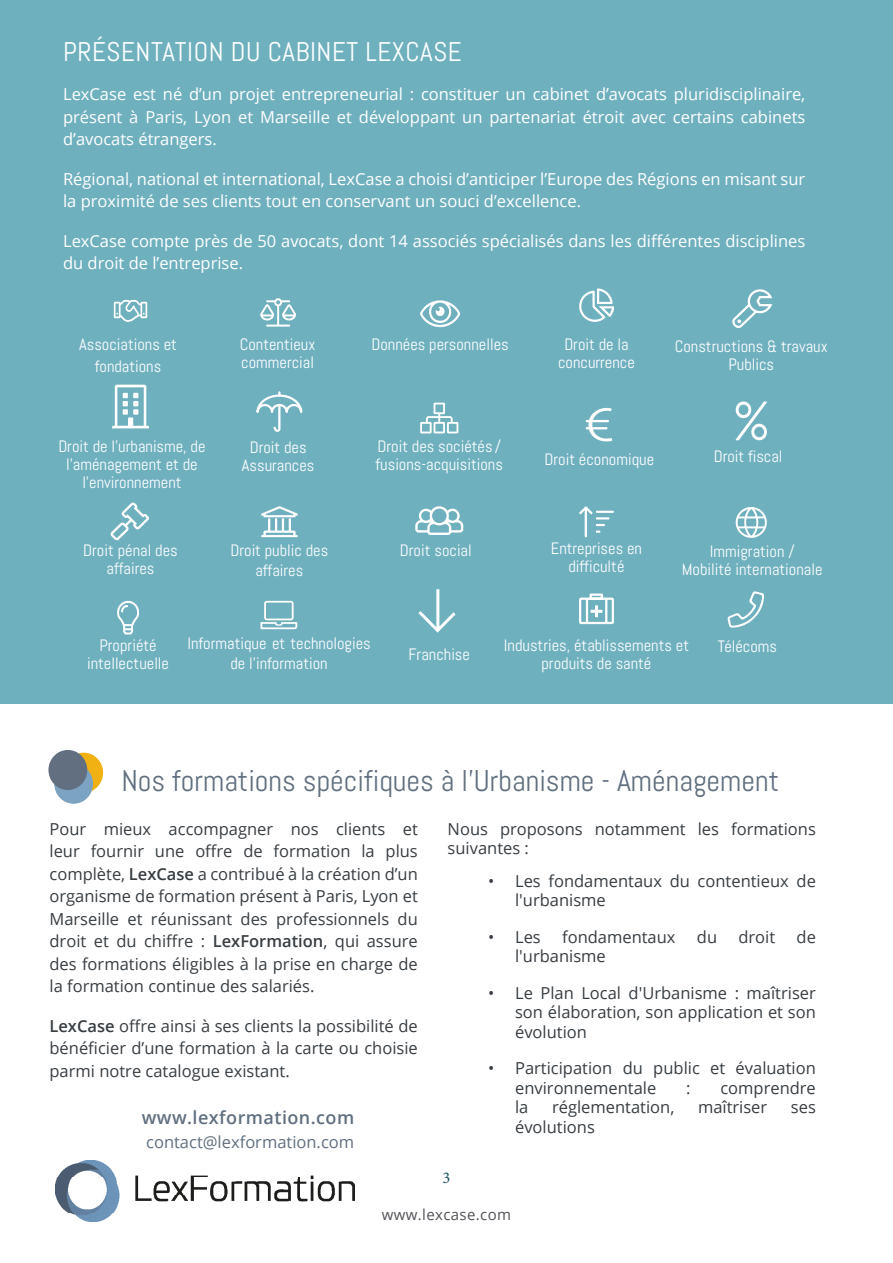
<style>
.page{position:relative;width:893px;height:1263px;background:#fff}
.page>*{position:absolute;margin:0;border:0;box-sizing:border-box;transform-origin:0 0}
.Texte{font:30px "Abel";color:#616f80}
.Texte-2{font:27px "Abel";letter-spacing:.02em;color:#fff}
.t1{font:600 18px "Open Sans";letter-spacing:.025em;color:#616f80}
.Texte-3{font:16.5px/22.5px "Open Sans";color:#373d42;text-align:justify}
.Texte-4{font:16.5px/18px "Abel";color:#fff;text-align:center}
.Texte-5{font:16.5px/22.5px "Open Sans";color:#fff}
.t2{font:16.5px "Open Sans";color:#616f80}
.t3{font:16.5px "Minion Pro";color:#1b5362}
.t4{font:15px "Open Sans";letter-spacing:.025em;color:#515358}
.s1{font-weight:600}
</style>
<div class="page">
<div style="left:64px;top:753px;width:39px;height:40px;background:#f1b112;border-radius:50%"></div>
<div style="left:54px;top:764px;width:39px;height:40px;background:#7ca3c1;border-radius:50%"></div>
<div style="left:48px;top:750px;width:39px;height:40px;background:#616f80;border-radius:50%"></div>
<img style="left:56px;top:1160px;width:298px;height:61px">
<div style="left:0;top:0;width:893px;height:704px;background:#6fb0bf"></div>
<svg style="left:420px;top:403px;width:38px;height:30px"></svg>
<svg style="left:579px;top:506px;width:35px;height:31px"></svg>
<svg style="left:736px;top:507px;width:31px;height:31px"></svg>
<svg style="left:260px;top:601px;width:37px;height:28px"></svg>
<svg style="left:117px;top:601px;width:22px;height:33px"></svg>
<svg style="left:415px;top:506px;width:48px;height:29px"></svg>
<svg style="left:261px;top:506px;width:37px;height:31px"></svg>
<svg style="left:111px;top:502px;width:38px;height:38px"></svg>
<svg style="left:736px;top:401px;width:31px;height:39px"></svg>
<svg style="left:586px;top:408px;width:26px;height:33px"></svg>
<svg style="left:112px;top:385px;width:37px;height:43px"></svg>
<svg style="left:579px;top:288px;width:35px;height:34px"></svg>
<svg style="left:420px;top:300px;width:40px;height:27px"></svg>
<svg style="left:260px;top:298px;width:36px;height:29px"></svg>
<svg style="left:114px;top:300px;width:33px;height:22px"></svg>
<svg style="left:579px;top:593px;width:35px;height:32px"></svg>
<svg style="left:732px;top:289px;width:41px;height:40px"></svg>
<svg style="left:727px;top:591px;width:37px;height:37px"></svg>
<svg style="left:418px;top:589px;width:38px;height:44px"></svg>
<svg style="left:256px;top:392px;width:47px;height:39px"></svg>
<p class="Texte-2" style="left:63px;top:34px;width:400px">PRÉSENTATION DU CABINET LEXCASE</p>
<p class="Texte-5" style="left:63px;top:82px;width:744px;text-align:justify">LexCase est né d’un projet entrepreneurial : constituer un cabinet d’avocats pluridisciplinaire, présent à Paris, Lyon et Marseille et développant un partenariat étroit avec certains cabinets d’avocats étrangers.</p>
<p class="Texte-5" style="left:63px;top:167px;width:744px">Régional, national et international, LexCase a choisi d’anticiper l’Europe des Régions en misant sur la proximité de ses clients tout en conservant un souci d’excellence.</p>
<p class="Texte-5" style="left:63px;top:229px;width:744px">LexCase compte près de 50 avocats, dont 14 associés spécialisés dans les différentes disciplines du droit de l’entreprise.</p>
<p class="Texte-4" style="left:79px;top:335px;width:99px">Associations et</p>
<p class="Texte-4" style="left:95px;top:357px;width:68px">fondations</p>
<p class="Texte-4" style="left:240px;top:335px;width:77px;text-align:left">Contentieux commercial</p>
<p class="Texte-4" style="left:371px;top:336px;width:139px">Données personnelles</p>
<p class="Texte-4" style="left:558px;top:335px;width:78px">Droit de la concurrence</p>
<p class="Texte-4" style="left:675px;top:337px;width:154px">Constructions &amp; travaux<br>Publics</p>
<p class="Texte-4" style="left:58px;top:438px;width:149px">Droit de l'urbanisme, de l'aménagement et de l'environnement</p>
<p class="Texte-4" style="left:242px;top:439px;width:74px">Droit des<br>Assurances</p>
<p class="Texte-4" style="left:376px;top:437px;width:129px;text-align:left">Droit des sociétés / fusions-acquisitions</p>
<p class="Texte-4" style="left:545px;top:450px;width:111px">Droit économique</p>
<p class="Texte-4" style="left:714px;top:448px;width:70px">Droit fiscal</p>
<p class="Texte-4" style="left:83px;top:542px;width:96px">Droit pénal des affaires</p>
<p class="Texte-4" style="left:230px;top:541px;width:99px;line-height:19.8px">Droit public des affaires</p>
<p class="Texte-4" style="left:400px;top:542px;width:73px">Droit social</p>
<p class="Texte-4" style="left:551px;top:539px;width:93px">Entreprises en difficulté</p>
<p class="Texte-4" style="left:682px;top:542px;width:142px">Immigration /<br>Mobilité internationale</p>
<p class="Texte-4" style="left:87px;top:636px;width:84px">Propriété intellectuelle</p>
<p class="Texte-4" style="left:187px;top:634px;width:185px;line-height:19.8px">Informatique et technologies de l'information</p>
<p class="Texte-4" style="left:408px;top:645px;width:63px">Franchise</p>
<p class="Texte-4" style="left:504px;top:636px;width:187px">Industries, établissements et produits de santé</p>
<p class="Texte-4" style="left:718px;top:638px;width:61px">Télécoms</p>
<p class="Texte" style="left:122px;top:761px;width:659px">Nos formations spécifiques à l'Urbanisme - Aménagement</p>
<p class="Texte-3" style="left:50px;top:817px;width:370px">Pour mieux accompagner nos clients et leur fournir une offre de formation la plus complète, <span class="s1">LexCase</span> a contribué à la création d’un organisme de formation présent à Paris, Lyon et Marseille et réunissant des professionnels du droit et du chiffre : <span class="s1">LexFormation</span>, qui assure des formations éligibles à la prise en charge de la formation continue des salariés.</p>
<p class="Texte-3" style="left:50px;top:1014px;width:370px"><span class="s1">LexCase</span> offre ainsi à ses clients la possibilité de bénéficier d’une formation à la carte ou choisie parmi notre catalogue existant.</p>
<p class="Texte-3" style="left:448px;top:819px;width:370px;line-height:19.5px">Nous proposons notamment les formations suivantes :</p>
<p class="Texte-3" style="left:515px;top:870px;width:302px;line-height:19.5px;text-indent:-27px">• Les fondamentaux du contentieux de l'urbanisme</p>
<p class="Texte-3" style="left:488px;top:925px;width:54px">• Les</p>
<p class="Texte-3" style="left:562px;top:925px;width:115px">fondamentaux</p>
<p class="Texte-3" style="left:697px;top:925px;width:22px">du</p>
<p class="Texte-3" style="left:738px;top:925px;width:38px">droit</p>
<p class="Texte-3" style="left:796px;top:925px;width:21px">de</p>
<p class="Texte-3" style="left:515px;top:944px;width:92px">l'urbanisme</p>
<p class="Texte-3" style="left:515px;top:982px;width:302px;line-height:19.5px;text-indent:-27px">• Le Plan Local d'Urbanisme : maîtriser son élaboration, son application et son évolution</p>
<p class="Texte-3" style="left:515px;top:1058px;width:302px;line-height:19.5px;text-indent:-27px">• Participation du public et évaluation environnementale</p>
<p class="Texte-3" style="left:686px;top:1076px;width:6px">:</p>
<p class="Texte-3" style="left:720px;top:1076px;width:97px">comprendre</p>
<p class="t1" style="left:142px;top:1105px;width:214px">www.lexformation.com</p>
<p class="t2" style="left:146px;top:1131px;width:209px">contact@lexformation.com</p>
<p class="Texte-3" style="left:515px;top:1095px;width:15px">la</p>
<p class="Texte-3" style="left:552px;top:1095px;width:124px">réglementation,</p>
<p class="Texte-3" style="left:698px;top:1095px;width:71px">maîtriser</p>
<p class="Texte-3" style="left:791px;top:1095px;width:26px">ses</p>
<p class="Texte-3" style="left:515px;top:1115px;width:81px">évolutions</p>
<p class="t3" style="left:442px;top:1166px;width:9px">3</p>
<p class="t4" style="left:382px;top:1205px;width:131px">www.lexcase.com</p>
</div>
